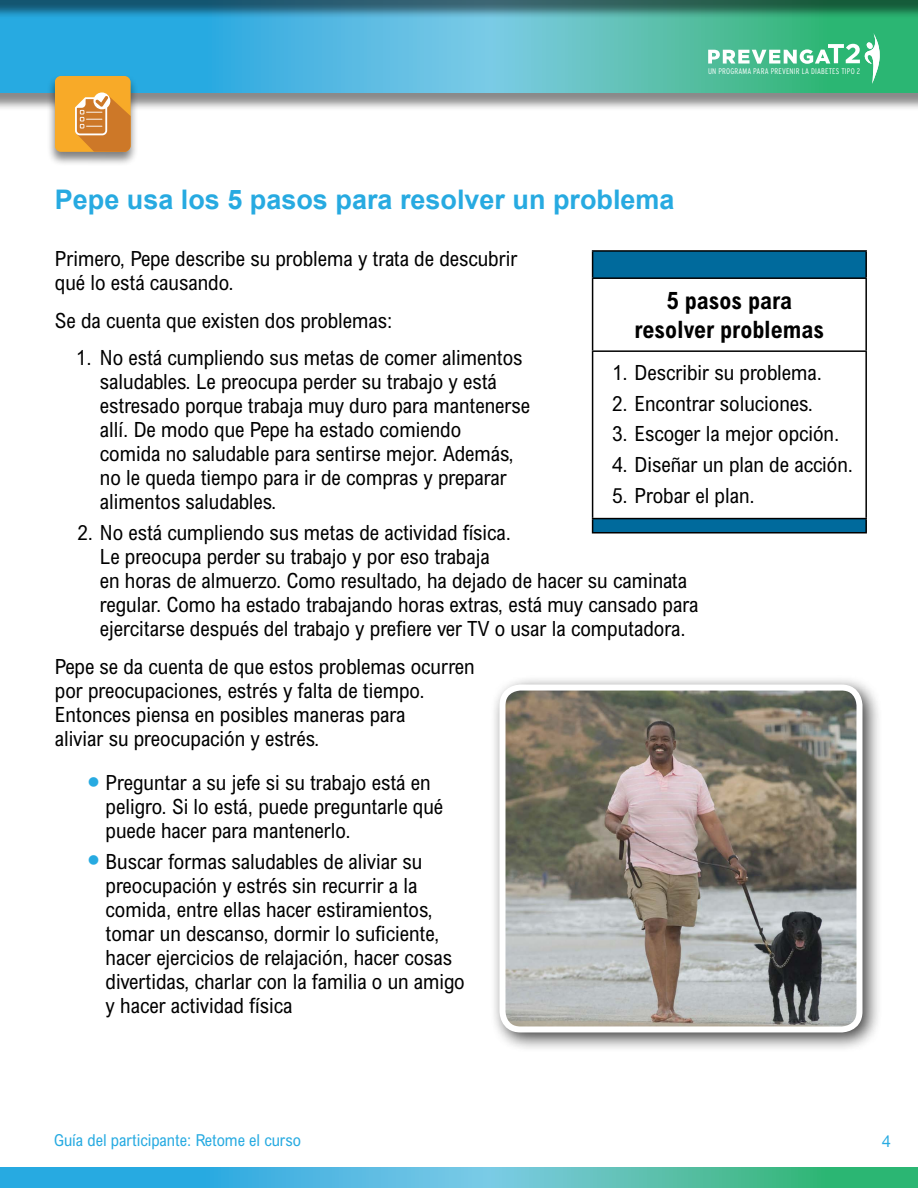
<style>
.page{position:relative;width:918px;height:1188px;background:#fff}
.page>*{position:absolute;margin:0;border:0;box-sizing:border-box;transform-origin:0 0}
.t1{font:700 27px "Arial";color:#27aae1}
.Table_Headers{font:700 condensed 24px/28.8px "Arial MT Std";color:#000;text-align:center}
.Body_Copy{font:condensed 21px/24px "Arial MT Std";color:#000}
.t2{font:condensed 16.5px "Arial MT Std";color:#27aae1}
.t3{font:16.5px "Helvetica Neue";color:#27aae1}
.t4{font:300 condensed 8.1px "Interstate";letter-spacing:.02em;color:#fff}
</style>
<div class="page">
<div style="left:0;top:2px;width:918px;height:110px;background:#000;opacity:.46"></div>
<svg style="left:0;top:19px;width:918px;height:74px;background:#4bb8cc"></svg>
<svg style="left:0;top:1167px;width:918px;height:21px;background:#48b8c3"></svg>
<div style="left:0;top:0;width:918px;height:19px;background:#000;opacity:.5"></div>
<hr style="left:0;top:0;width:918px;height:1px;background:#fff">
<svg style="left:708px;top:32px;width:172px;height:52px;background:#5bc496"></svg>
<div style="left:47px;top:74px;width:92px;height:93px;background:#000;opacity:.5"></div>
<svg style="left:55px;top:76px;width:76px;height:76px;background:#e69d3a"></svg>
<svg style="left:593px;top:252px;width:272px;height:280px"></svg>
<hr style="left:592px;top:250px;width:275px;height:2px;background:#000">
<svg style="left:592px;top:252px;width:1px;height:25px"></svg>
<hr style="left:865px;top:252px;width:2px;height:25px;background:#000">
<hr style="left:592px;top:277px;width:275px;height:2px;background:#000">
<hr style="left:592px;top:279px;width:1px;height:71px;background:#000">
<hr style="left:865px;top:279px;width:2px;height:71px;background:#000">
<hr style="left:592px;top:350px;width:275px;height:2px;background:#000">
<hr style="left:592px;top:352px;width:1px;height:166px;background:#000">
<hr style="left:865px;top:352px;width:2px;height:166px;background:#000">
<hr style="left:592px;top:518px;width:275px;height:1px;background:#000">
<svg style="left:592px;top:519px;width:1px;height:13px"></svg>
<svg style="left:865px;top:519px;width:2px;height:13px"></svg>
<hr style="left:592px;top:532px;width:275px;height:2px;background:#000">
<div style="left:490px;top:675px;width:393px;height:378px;background:#000;opacity:.75"></div>
<img style="left:502px;top:688px;width:357px;height:341px">
<div style="left:500px;top:685px;width:362px;height:347px;border:6px solid #fff;border-radius:18px"></div>
<p class="t4" style="left:708px;top:67px;width:154px">UN PROGRAMA PARA PREVENIR LA DIABETES TIPO 2</p>
<h2 class="t1" style="left:55px;top:181px;width:621px">Pepe usa los 5 pasos para resolver un problema</h2>
<p class="Body_Copy" style="left:55px;top:247px;width:464px">Primero, Pepe describe su problema y trata de descubrir qué lo está causando.</p>
<p class="Body_Copy" style="left:55px;top:308px;width:339px">Se da cuenta que existen dos problemas:</p>
<p class="Body_Copy" style="left:100px;top:346px;width:432px;text-indent:-24px">1. No está cumpliendo sus metas de comer alimentos saludables. Le preocupa perder su trabajo y está estresado porque trabaja muy duro para mantenerse allí. De modo que Pepe ha estado comiendo<br>comida no saludable para sentirse mejor. Además, no le queda tiempo para ir de compras y preparar alimentos saludables.</p>
<p class="Body_Copy" style="left:100px;top:520px;width:600px;text-indent:-22px">2. No está cumpliendo sus metas de actividad física.<br>Le preocupa perder su trabajo y por eso trabaja<br>en horas de almuerzo. Como resultado, ha dejado de hacer su caminata regular. Como ha estado trabajando horas extras, está muy cansado para ejercitarse después del trabajo y prefiere ver TV o usar la computadora.</p>
<p class="Body_Copy" style="left:55px;top:654px;width:421px">Pepe se da cuenta de que estos problemas ocurren por preocupaciones, estrés y falta de tiempo.<br>Entonces piensa en posibles maneras para<br>aliviar su preocupación y estrés.</p>
<p class="Body_Copy" style="left:106px;top:770px;width:339px">Preguntar a su jefe si su trabajo está en peligro. Si lo está, puede preguntarle qué puede hacer para mantenerlo.</p>
<p class="Body_Copy" style="left:106px;top:849px;width:361px">Buscar formas saludables de aliviar su preocupación y estrés sin recurrir a la comida, entre ellas hacer estiramientos, tomar un descanso, dormir lo suficiente, hacer ejercicios de relajación, hacer cosas divertidas, charlar con la familia o un amigo y hacer actividad física</p>
<p class="Table_Headers" style="left:635px;top:286px;width:191px">5 pasos para resolver problemas</p>
<p class="Body_Copy" style="left:612px;top:360px;width:212px">1. Describir su problema.</p>
<p class="Body_Copy" style="left:612px;top:391px;width:202px">2. Encontrar soluciones.</p>
<p class="Body_Copy" style="left:612px;top:422px;width:229px">3. Escoger la mejor opción.</p>
<p class="Body_Copy" style="left:612px;top:452px;width:243px">4. Diseñar un plan de acción.</p>
<p class="Body_Copy" style="left:612px;top:483px;width:144px">5. Probar el plan.</p>
<p class="t2" style="left:54px;top:1130px;width:249px">Guía del participante: Retome el curso</p>
<p class="t3" style="left:882px;top:1132px;width:11px">4</p>
</div>
